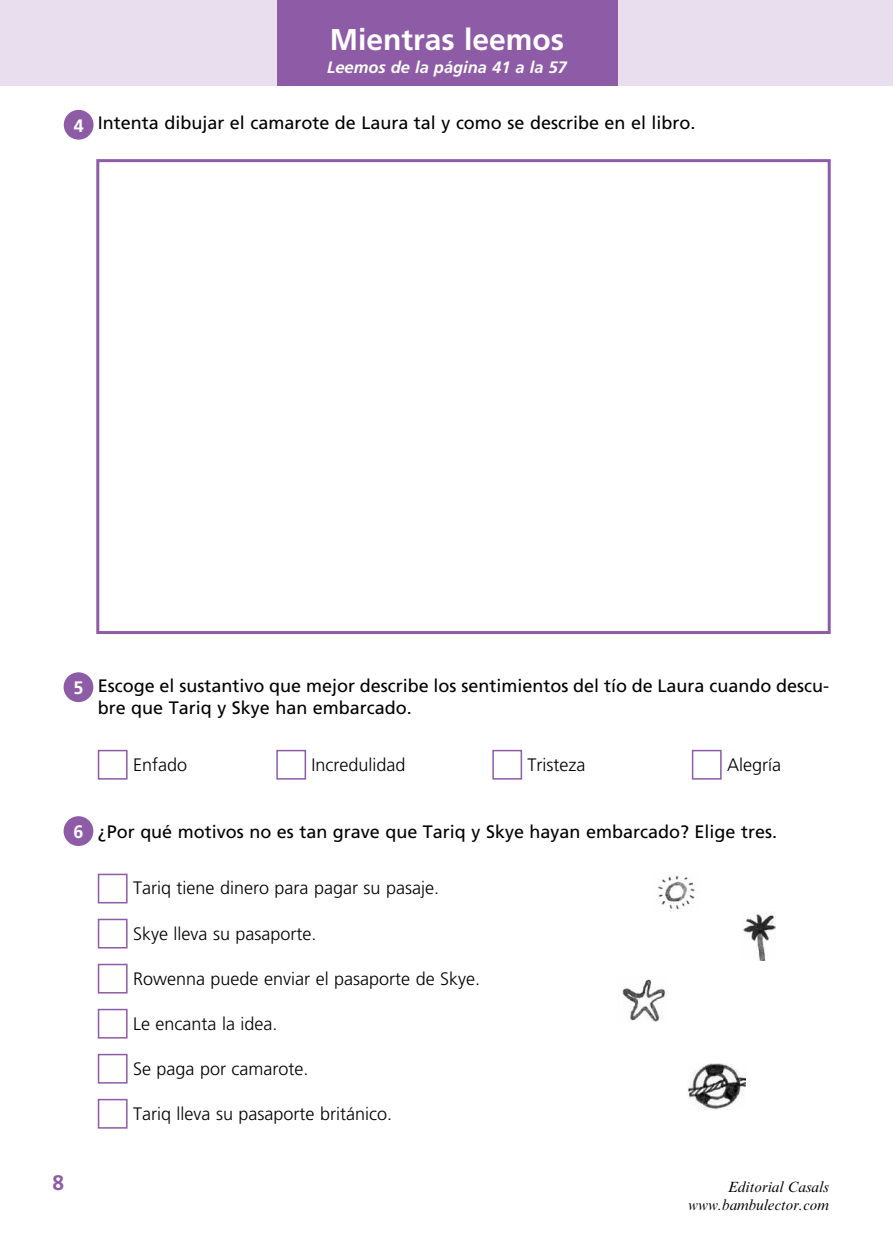
<style>
.page{position:relative;width:893px;height:1234px;background:#fff}
.page>*{position:absolute;margin:0;border:0;box-sizing:border-box;transform-origin:0 0}
.t1{font:700 30px "Frutiger";color:#fff}
.t2{font:700 21px "Frutiger";color:#8e5ba6}
.t3{font:18px/22.5px "Frutiger LT Std";color:#000}
.t4{font:300 18px "Frutiger LT Std";color:#000}
.t5{font:300 18px "Frutiger";color:#000}
.t6{font:700 18px "Frutiger";color:#fff}
.t7{font:italic 700 16.5px "Frutiger";color:#fff}
.t8{font:italic 15px/18px "Times New Roman MT Std";color:#000;text-align:right}
.s1{font-family:"Frutiger"}
</style>
<div class="page">
<div style="left:0;top:0;width:893px;height:85px;background:#e8deed"></div>
<div style="left:64px;top:110px;width:30px;height:30px;background:#8e5ba6;border-radius:50%"></div>
<div style="left:64px;top:672px;width:29px;height:30px;background:#8e5ba6;border-radius:50%"></div>
<div style="left:64px;top:816px;width:29px;height:29px;background:#8e5ba6;border-radius:50%"></div>
<div style="left:98px;top:749px;width:30px;height:30px;border:2px solid #8e5ba6"></div>
<div style="left:276px;top:749px;width:30px;height:30px;border:2px solid #8e5ba6"></div>
<div style="left:492px;top:749px;width:30px;height:30px;border:2px solid #8e5ba6"></div>
<div style="left:692px;top:749px;width:30px;height:30px;border:2px solid #8e5ba6"></div>
<div style="left:98px;top:873px;width:30px;height:30px;border:2px solid #8e5ba6"></div>
<div style="left:98px;top:918px;width:30px;height:30px;border:2px solid #8e5ba6"></div>
<div style="left:98px;top:963px;width:30px;height:30px;border:2px solid #8e5ba6"></div>
<div style="left:98px;top:1008px;width:30px;height:30px;border:2px solid #8e5ba6"></div>
<div style="left:98px;top:1053px;width:30px;height:30px;border:2px solid #8e5ba6"></div>
<div style="left:98px;top:1098px;width:30px;height:30px;border:2px solid #8e5ba6"></div>
<div style="left:277px;top:0;width:340px;height:85px;background:#8e5ba6"></div>
<div style="left:96px;top:159px;width:735px;height:475px;border:3px solid #8e5ba6"></div>
<img style="left:688px;top:1063px;width:58px;height:45px">
<img style="left:742px;top:913px;width:33px;height:47px">
<img style="left:622px;top:979px;width:44px;height:43px">
<img style="left:658px;top:875px;width:37px;height:35px">
<p class="t6" style="left:74px;top:115px;width:12px">4</p>
<h1 class="t1" style="left:330px;top:22px;width:236px">Mientras leemos</h1>
<p class="t7" style="left:327px;top:57px;width:241px">Leemos de la página 41 a la 57</p>
<p class="t3" style="left:98px;top:111px;width:599px">Intenta dibujar el camarote de Laura tal y como se describe en el libro.</p>
<p class="t6" style="left:74px;top:677px;width:12px">5</p>
<p class="t3" style="left:98px;top:674px;width:733px">Escoge el sustantivo que mejor describe los sentimientos del tío de Laura cuando descu&shy;bre que Tariq y Skye han embarcado.</p>
<p class="t4" style="left:133px;top:754px;width:56px">Enfado</p>
<p class="t4" style="left:312px;top:754px;width:96px">Incredulidad</p>
<p class="t4" style="left:528px;top:754px;width:59px">Tristeza</p>
<p class="t4" style="left:727px;top:754px;width:55px">Alegría</p>
<p class="t6" style="left:74px;top:821px;width:12px">6</p>
<p class="t3" style="left:98px;top:820px;width:681px">¿Por qué motivos no es tan grave que Tariq y Skye hayan embarcado? Elige tres.</p>
<p class="t4" style="left:133px;top:877px;width:308px">Tariq tiene dinero para pagar su pasaje<span class="s1">.</span></p>
<p class="t4" style="left:133px;top:922px;width:185px">Skye lleva su pasaporte<span class="s1">.</span></p>
<p class="t4" style="left:133px;top:967px;width:349px">Rowenna puede enviar el pasaporte de Skye.</p>
<p class="t5" style="left:133px;top:1012px;width:146px">Le encanta la idea.</p>
<p class="t4" style="left:133px;top:1057px;width:177px">Se paga por camarote<span class="s1">.</span></p>
<p class="t4" style="left:133px;top:1102px;width:261px">Tariq lleva su pasaporte británico.</p>
<p class="t2" style="left:52px;top:1170px;width:13px">8</p>
<p class="t8" style="left:688px;top:1177px;width:142px">Editorial Casals www.bambulector.com</p>
</div>
